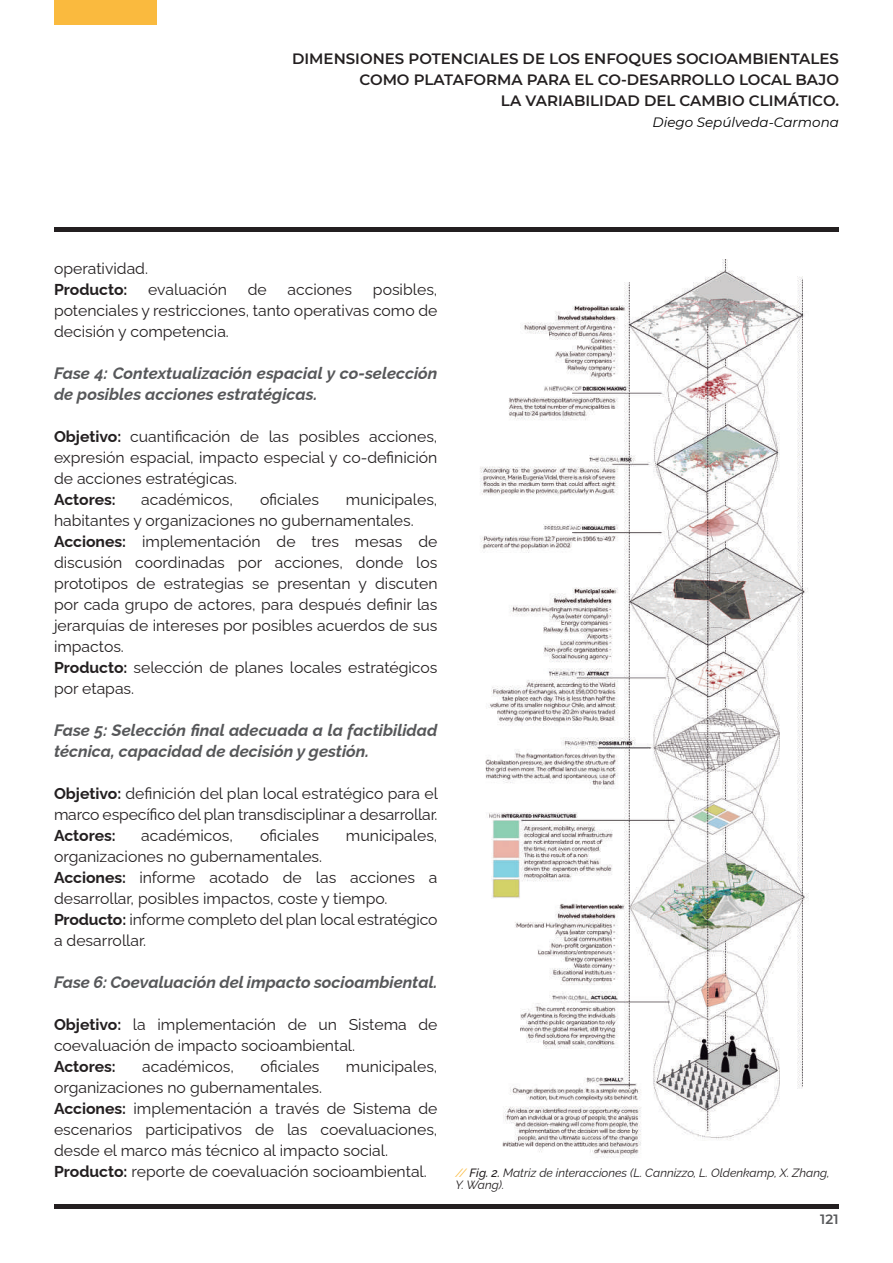
<style>
.page{position:relative;width:893px;height:1263px;background:#fff}
.page>*{position:absolute;margin:0;border:0;box-sizing:border-box;transform-origin:0 0}
.t1{font:italic 700 16.5px/21px "Raleway";color:#57585a}
.t2{font:15.75px/21px "Raleway";color:#231f20}
.t3{font:700 15.75px "Raleway";color:#231f20}
.t4{font:600 15px/21px "Montserrat";color:#231f20;text-align:right}
.t5{font:italic 13.5px "Montserrat";color:#000001}
.t6{font:600 13.5px "Montserrat";color:#57585a}
.t7{font:italic 12px/12px "Raleway";color:#231f20}
.s1{font-weight:700}
.s2{color:#faba3e}
.s3{font-weight:500}
</style>
<div class="page">
<div style="left:54px;top:0;width:103px;height:24px;background:#faba3e"></div>
<hr style="left:54px;top:1205px;width:785px;height:4px;background:#231f20">
<hr style="left:54px;top:227px;width:785px;height:4px;background:#231f20">
<img style="left:480px;top:260px;width:329px;height:898px">
<p class="t4" style="left:292px;top:48px;width:548px">DIMENSIONES POTENCIALES DE LOS ENFOQUES SOCIOAMBIENTALES<br>COMO PLATAFORMA PARA EL CO-DESARROLLO LOCAL BAJO<br>LA VARIABILIDAD DEL CAMBIO CLIMÁTICO.</p>
<p class="t5" style="left:653px;top:113px;width:188px">Diego Sepúlveda-Carmona</p>
<p class="t2" style="left:54px;top:257px;width:96px">operatividad.</p>
<p class="t3" style="left:54px;top:277px;width:75px">Producto:</p>
<p class="t2" style="left:148px;top:278px;width:80px">evaluación</p>
<p class="t2" style="left:248px;top:278px;width:21px">de</p>
<p class="t2" style="left:288px;top:278px;width:66px">acciones</p>
<p class="t2" style="left:54px;top:278px;width:385px;text-align:justify;text-indent:319px">posibles, potenciales y restricciones, tanto operativas como de decisión y competencia.</p>
<p class="t1" style="left:54px;top:361px;width:385px">Fase 4: Contextualización espacial y co-selección de posibles acciones estratégicas.</p>
<p class="t2" style="left:54px;top:425px;width:385px;text-align:justify"><span class="s1">Objetivo:</span> cuantificación de las posibles acciones, expresión espacial, impacto especial y co-definición de acciones estratégicas.</p>
<p class="t3" style="left:54px;top:487px;width:63px">Actores:</p>
<p class="t2" style="left:141px;top:488px;width:93px">académicos,</p>
<p class="t2" style="left:260px;top:488px;width:60px">oficiales</p>
<p class="t2" style="left:54px;top:488px;width:385px;text-indent:292px">municipales, habitantes y organizaciones no gubernamentales.<br><span class="s1">Acciones:</span> implementación de tres mesas de discusión coordinadas por acciones, donde los prototipos de estrategias se presentan y discuten por cada grupo de actores, para después definir las jerarquías de intereses por posibles acuerdos de sus impactos.<br><span class="s1">Producto:</span> selección de planes locales estratégicos por etapas.</p>
<p class="t1" style="left:54px;top:718px;width:385px">Fase 5: Selección final adecuada a la factibilidad técnica, capacidad de decisión y gestión.</p>
<p class="t2" style="left:54px;top:782px;width:385px"><span class="s1">Objetivo:</span> definición del plan local estratégico para el marco específico del plan transdisciplinar a desarrollar.</p>
<p class="t3" style="left:54px;top:823px;width:63px">Actores:</p>
<p class="t2" style="left:141px;top:824px;width:93px">académicos,</p>
<p class="t2" style="left:260px;top:824px;width:60px">oficiales</p>
<p class="t2" style="left:346px;top:824px;width:93px">municipales,</p>
<p class="t2" style="left:54px;top:845px;width:385px">organizaciones no gubernamentales.<br><span class="s1">Acciones:</span> informe acotado de las acciones a desarrollar, posibles impactos, coste y tiempo.<br><span class="s1">Producto:</span> informe completo del plan local estratégico a desarrollar.</p>
<p class="t1" style="left:54px;top:970px;width:385px">Fase 6: Coevaluación del impacto socioambiental.</p>
<p class="t2" style="left:54px;top:1013px;width:385px"><span class="s1">Objetivo:</span> la implementación de un Sistema de coevaluación de impacto socioambiental.</p>
<p class="t3" style="left:54px;top:1054px;width:63px">Actores:</p>
<p class="t2" style="left:142px;top:1055px;width:93px">académicos,</p>
<p class="t2" style="left:261px;top:1055px;width:60px">oficiales</p>
<p class="t2" style="left:346px;top:1055px;width:93px">municipales,</p>
<p class="t2" style="left:54px;top:1076px;width:385px">organizaciones no gubernamentales.<br><span class="s1">Acciones:</span> implementación a través de Sistema de escenarios participativos de las coevaluaciones, desde el marco más técnico al impacto social.<br><span class="s1">Producto:</span> reporte de coevaluación socioambiental.</p>
<p class="t7" style="left:455px;top:1165px;width:376px"><span class="s2">//</span> <span class="s3">Fig. 2.</span> Matriz de interacciones (L. Cannizzo, L. Oldenkamp, X. Zhang,<br>Y. Wang).</p>
<p class="t6" style="left:820px;top:1210px;width:20px">121</p>
</div>
